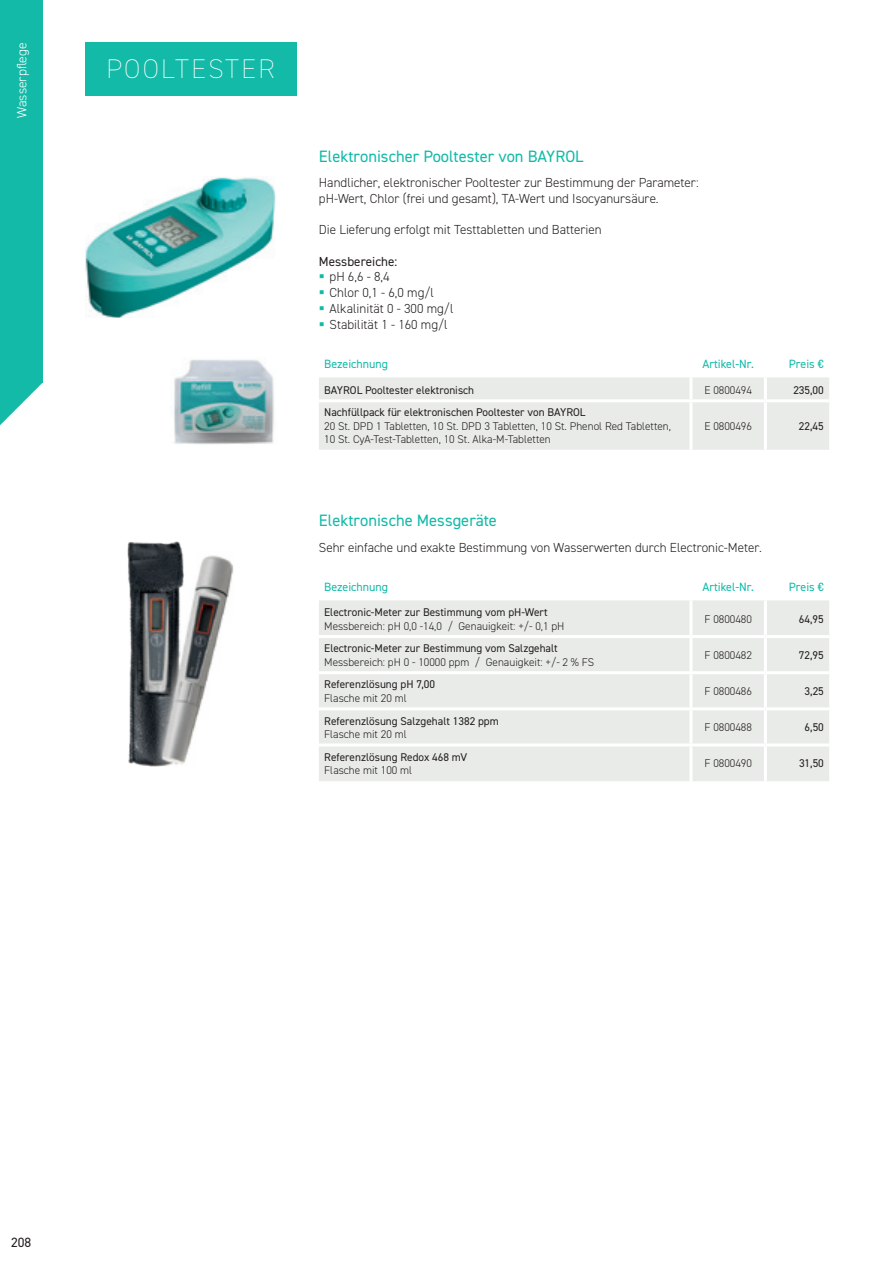
<style>
.page{position:relative;width:893px;height:1263px;background:#fff}
.page>*{position:absolute;margin:0;border:0;box-sizing:border-box;transform-origin:0 0}
.t1{font:200 27px "DIN2014";letter-spacing:.085em;color:#fff}
.t2{font:16.5px "DIN2014";color:#10baa7}
.t3{font:300 13.5px "DIN2014";color:#fff}
.t4{font:13.5px "DIN2014";color:#231f20}
.t5{font:300 13.2px/15.8px "DIN2014";color:#231f20}
.t6{font:13.2px "DIN2014";color:#231f20}
.t7{font:12px "DIN2014";color:#10baa7}
.t8{font:300 11.25px/13.5px "DIN2014";color:#231f20}
.t9{font:11.25px "DIN2014";color:#231f20}
</style>
<div class="page">
<div style="left:319px;top:377px;width:510px;height:73px;background:#e8ebe8"></div>
<hr style="left:689px;top:377px;width:3px;height:22px;background:#fff">
<hr style="left:764px;top:377px;width:3px;height:22px;background:#fff">
<hr style="left:689px;top:402px;width:3px;height:48px;background:#fff">
<hr style="left:764px;top:402px;width:3px;height:48px;background:#fff">
<hr style="left:319px;top:399px;width:372px;height:3px;background:#fff">
<hr style="left:691px;top:399px;width:74px;height:3px;background:#fff">
<hr style="left:765px;top:399px;width:64px;height:3px;background:#fff">
<div style="left:85px;top:43px;width:211px;height:53px;background:#13baa7"></div>
<img style="left:85px;top:177px;width:191px;height:141px">
<img style="left:174px;top:359px;width:100px;height:85px">
<div style="left:319px;top:600px;width:510px;height:181px;background:#e8ebe8"></div>
<hr style="left:689px;top:600px;width:3px;height:35px;background:#fff">
<hr style="left:764px;top:600px;width:3px;height:35px;background:#fff">
<hr style="left:319px;top:635px;width:372px;height:3px;background:#fff">
<hr style="left:691px;top:635px;width:74px;height:3px;background:#fff">
<hr style="left:689px;top:638px;width:3px;height:33px;background:#fff">
<hr style="left:765px;top:635px;width:64px;height:3px;background:#fff">
<hr style="left:764px;top:638px;width:3px;height:33px;background:#fff">
<hr style="left:319px;top:671px;width:372px;height:3px;background:#fff">
<hr style="left:691px;top:671px;width:74px;height:3px;background:#fff">
<hr style="left:689px;top:674px;width:3px;height:33px;background:#fff">
<hr style="left:765px;top:671px;width:64px;height:3px;background:#fff">
<hr style="left:764px;top:674px;width:3px;height:33px;background:#fff">
<hr style="left:319px;top:707px;width:372px;height:3px;background:#fff">
<hr style="left:691px;top:707px;width:74px;height:3px;background:#fff">
<hr style="left:689px;top:710px;width:3px;height:33px;background:#fff">
<hr style="left:765px;top:707px;width:64px;height:3px;background:#fff">
<hr style="left:764px;top:710px;width:3px;height:33px;background:#fff">
<hr style="left:319px;top:743px;width:372px;height:3px;background:#fff">
<hr style="left:691px;top:743px;width:74px;height:3px;background:#fff">
<hr style="left:689px;top:746px;width:3px;height:35px;background:#fff">
<hr style="left:765px;top:743px;width:64px;height:3px;background:#fff">
<hr style="left:764px;top:746px;width:3px;height:35px;background:#fff">
<img style="left:128px;top:541px;width:106px;height:226px">
<div style="left:0;top:0;width:43px;height:383px;background:#13baa7"></div>
<svg style="left:0;top:383px;width:42px;height:42px"></svg>
<p class="t3" style="left:14px;top:118px;width:77px;rotate:-90deg">Wasserpflege</p>
<h1 class="t1" style="left:106px;top:53px;width:170px">POOLTESTER</h1>
<p class="t2" style="left:319px;top:146px;width:266px">Elektronischer Pooltester von BAYROL</p>
<p class="t5" style="left:319px;top:174px;width:381px">Handlicher, elektronischer Pooltester zur Bestimmung der Parameter: pH-Wert, Chlor (frei und gesamt), TA-Wert und Isocyanursäure.</p>
<p class="t5" style="left:319px;top:222px;width:284px">Die Lieferung erfolgt mit Testtabletten und Batterien</p>
<p class="t6" style="left:319px;top:253px;width:80px">Messbereiche:</p>
<p class="t5" style="left:330px;top:269px;width:126px">pH 6,6 - 8,4<br>Chlor 0,1 - 6,0 mg/l<br>Alkalinität 0 - 300 mg/l<br>Stabilität 1 - 160 mg/l</p>
<p class="t7" style="left:324px;top:357px;width:65px">Bezeichnung</p>
<p class="t7" style="left:702px;top:357px;width:53px">Artikel-Nr.</p>
<p class="t7" style="left:789px;top:357px;width:37px">Preis €</p>
<p class="t9" style="left:324px;top:383px;width:151px">BAYROL Pooltester elektronisch</p>
<p class="t8" style="left:704px;top:383px;width:49px">E 0800494</p>
<p class="t9" style="left:793px;top:383px;width:32px">235,00</p>
<p class="t9" style="left:324px;top:405px;width:263px">Nachfüllpack für elektronischen Pooltester von BAYROL</p>
<p class="t8" style="left:324px;top:419px;width:348px">20 St. DPD 1 Tabletten, 10 St. DPD 3 Tabletten, 10 St. Phenol Red Tabletten,<br>10 St. CyA-Test-Tabletten, 10 St. Alka-M-Tabletten</p>
<p class="t8" style="left:704px;top:419px;width:49px">E 0800496</p>
<p class="t9" style="left:799px;top:419px;width:26px">22,45</p>
<p class="t2" style="left:319px;top:510px;width:180px">Elektronische Messgeräte</p>
<p class="t5" style="left:319px;top:539px;width:445px">Sehr einfache und exakte Bestimmung von Wasserwerten durch Electronic-Meter.</p>
<p class="t7" style="left:324px;top:580px;width:65px">Bezeichnung</p>
<p class="t7" style="left:702px;top:580px;width:53px">Artikel-Nr.</p>
<p class="t7" style="left:789px;top:580px;width:37px">Preis €</p>
<p class="t9" style="left:324px;top:605px;width:225px">Electronic-Meter zur Bestimmung vom pH-Wert</p>
<p class="t8" style="left:324px;top:619px;width:242px">Messbereich: pH 0,0 -14,0 / Genauigkeit: +/- 0,1 pH</p>
<p class="t8" style="left:704px;top:612px;width:49px">F 0800480</p>
<p class="t9" style="left:799px;top:612px;width:26px">64,95</p>
<p class="t9" style="left:324px;top:641px;width:235px">Electronic-Meter zur Bestimmung vom Salzgehalt</p>
<p class="t8" style="left:324px;top:655px;width:271px">Messbereich: pH 0 - 10000 ppm / Genauigkeit: +/- 2 % FS</p>
<p class="t9" style="left:324px;top:677px;width:112px">Referenzlösung pH 7,00</p>
<p class="t8" style="left:324px;top:691px;width:84px">Flasche mit 20 ml</p>
<p class="t9" style="left:324px;top:714px;width:176px">Referenzlösung Salzgehalt 1382 ppm</p>
<p class="t8" style="left:324px;top:727px;width:84px">Flasche mit 20 ml</p>
<p class="t9" style="left:324px;top:750px;width:144px">Referenzlösung Redox 468 mV</p>
<p class="t8" style="left:324px;top:764px;width:89px">Flasche mit 100 ml</p>
<p class="t8" style="left:704px;top:648px;width:49px">F 0800482</p>
<p class="t9" style="left:799px;top:648px;width:26px">72,95</p>
<p class="t8" style="left:704px;top:685px;width:49px">F 0800486</p>
<p class="t9" style="left:805px;top:684px;width:21px">3,25</p>
<p class="t8" style="left:704px;top:721px;width:49px">F 0800488</p>
<p class="t9" style="left:805px;top:720px;width:21px">6,50</p>
<p class="t8" style="left:704px;top:757px;width:49px">F 0800490</p>
<p class="t9" style="left:799px;top:756px;width:26px">31,50</p>
<p class="t4" style="left:11px;top:1234px;width:22px">208</p>
</div>
